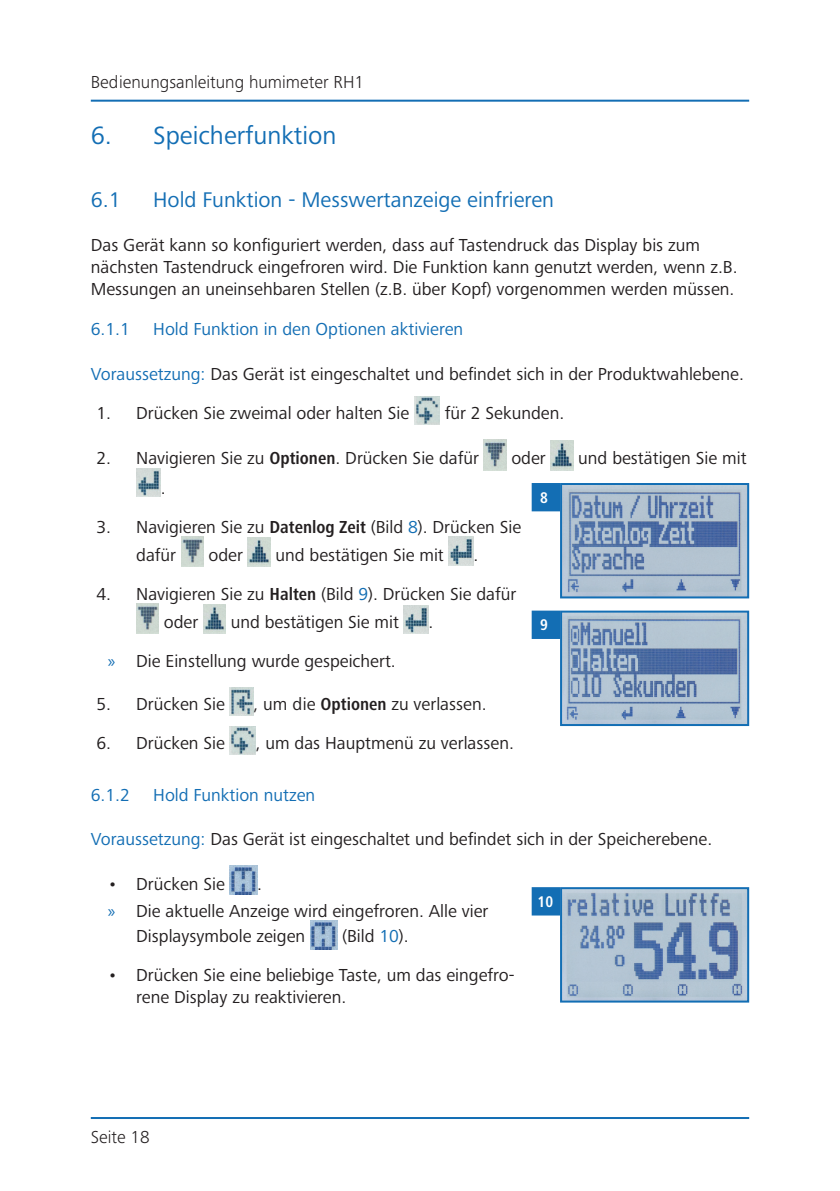
<style>
.page{position:relative;width:840px;height:1191px;background:#fff}
.page>*{position:absolute;margin:0;border:0;box-sizing:border-box;transform-origin:0 0}
.t1{font:26px "Frutiger Next Pro";color:#136eb4}
.t2{font:22px "Frutiger Next Pro";color:#136eb4}
.t3{font:18px/22px "Frutiger Next Pro";color:#231f20}
.t4{font:18px "Frutiger Next Pro";color:#136eb4}
.t5{font:300 18px "Frutiger Next Pro";color:#231f20}
.t6{font:700 condensed 16px "Frutiger Next Pro";color:#fff}
.s1{color:#136eb4}
.s2{font-weight:700;font-stretch:condensed}
.s3{font-family:"Myriad Pro";color:#136eb4}
</style>
<div class="page">
<hr style="left:91px;top:100px;width:657px;height:2px;background:#136eb4">
<hr style="left:91px;top:1117px;width:657px;height:2px;background:#136eb4">
<img style="left:414px;top:396px;width:25px;height:29px">
<img style="left:483px;top:439px;width:23px;height:31px">
<img style="left:550px;top:441px;width:23px;height:29px">
<img style="left:136px;top:468px;width:25px;height:28px">
<img style="left:181px;top:536px;width:22px;height:30px">
<img style="left:248px;top:537px;width:22px;height:29px">
<img style="left:448px;top:537px;width:25px;height:28px">
<img style="left:136px;top:603px;width:23px;height:31px">
<img style="left:203px;top:605px;width:23px;height:29px">
<img style="left:404px;top:605px;width:24px;height:29px">
<img style="left:230px;top:687px;width:23px;height:29px">
<img style="left:230px;top:726px;width:25px;height:29px">
<img style="left:230px;top:866px;width:27px;height:28px">
<img style="left:310px;top:921px;width:27px;height:28px">
<img style="left:562px;top:486px;width:183px;height:109px">
<div style="left:559px;top:483px;width:189px;height:115px;border:2px solid #136eb4"></div>
<div style="left:532px;top:484px;width:26px;height:26px;background:#136eb4"></div>
<div style="left:531px;top:483px;width:28px;height:28px;border:2px solid #136eb4"></div>
<img style="left:562px;top:613px;width:183px;height:110px">
<div style="left:559px;top:610px;width:189px;height:116px;border:2px solid #136eb4"></div>
<div style="left:532px;top:611px;width:26px;height:27px;background:#136eb4"></div>
<div style="left:531px;top:610px;width:28px;height:29px;border:2px solid #136eb4"></div>
<img style="left:562px;top:890px;width:183px;height:109px">
<div style="left:559px;top:887px;width:189px;height:115px;border:2px solid #136eb4"></div>
<div style="left:532px;top:888px;width:26px;height:26px;background:#136eb4"></div>
<div style="left:531px;top:887px;width:28px;height:28px;border:2px solid #136eb4"></div>
<p class="t5" style="left:91px;top:72px;width:274px">Bedienungsanleitung humimeter RH1</p>
<h1 class="t1" style="left:91px;top:120px;width:247px">6. Speicherfunktion</h1>
<p class="t2" style="left:91px;top:187px;width:31px">6.1</p>
<p class="t2" style="left:153px;top:187px;width:402px">Hold Funktion - Messwertanzeige einfrieren</p>
<p class="t3" style="left:91px;top:234px;width:648px">Das Gerät kann so konfiguriert werden, dass auf Tastendruck das Display bis zum nächsten Tastendruck eingefroren wird. Die Funktion kann genutzt werden, wenn z.B.<br>Messungen an uneinsehbaren Stellen (z.B. über Kopf) vorgenommen werden müssen.</p>
<p class="t4" style="left:91px;top:319px;width:41px">6.1.1</p>
<p class="t4" style="left:153px;top:319px;width:311px">Hold Funktion in den Optionen aktivieren</p>
<p class="t3" style="left:91px;top:363px;width:654px"><span class="s1">Voraussetzung:</span> Das Gerät ist eingeschaltet und befindet sich in der Produktwahlebene.</p>
<p class="t3" style="left:96px;top:402px;width:314px">1. Drücken Sie zweimal oder halten Sie</p>
<p class="t3" style="left:444px;top:402px;width:121px">für 2 Sekunden.</p>
<p class="t3" style="left:96px;top:447px;width:383px">2. Navigieren Sie zu <span class="s2">Optionen</span>. Drücken Sie dafür</p>
<p class="t3" style="left:511px;top:447px;width:36px">oder</p>
<p class="t3" style="left:578px;top:447px;width:170px">und bestätigen Sie mit</p>
<p class="t3" style="left:161px;top:476px;width:6px">.</p>
<p class="t3" style="left:136px;top:512px;width:386px;line-height:28.4px;text-indent:-40px">3. Navigieren Sie zu <span class="s2">Datenlog Zeit</span> (Bild <span class="s1">8</span>). Drücken Sie dafür</p>
<p class="t6" style="left:539px;top:488px;width:9px">8</p>
<p class="t3" style="left:208px;top:544px;width:36px">oder</p>
<p class="t3" style="left:275px;top:544px;width:170px">und bestätigen Sie mit</p>
<p class="t3" style="left:473px;top:544px;width:6px">.</p>
<p class="t3" style="left:164px;top:580px;width:354px;line-height:28.4px;text-indent:-67px">4. Navigieren Sie zu <span class="s2">Halten</span> (Bild <span class="s1">9</span>). Drücken Sie dafür oder</p>
<p class="t3" style="left:230px;top:611px;width:170px">und bestätigen Sie mit</p>
<p class="t3" style="left:428px;top:611px;width:6px">.</p>
<p class="t3" style="left:108px;top:650px;width:289px"><span class="s3">»</span> Die Einstellung wurde gespeichert.</p>
<p class="t3" style="left:96px;top:693px;width:130px">5. Drücken Sie</p>
<p class="t3" style="left:253px;top:693px;width:234px">, um die <span class="s2">Optionen</span> zu verlassen.</p>
<p class="t3" style="left:96px;top:732px;width:130px">6. Drücken Sie</p>
<p class="t3" style="left:255px;top:732px;width:260px">, um das Hauptmenü zu verlassen.</p>
<p class="t4" style="left:91px;top:784px;width:41px">6.1.2</p>
<p class="t4" style="left:153px;top:784px;width:163px">Hold Funktion nutzen</p>
<p class="t3" style="left:91px;top:828px;width:622px"><span class="s1">Voraussetzung:</span> Das Gerät ist eingeschaltet und befindet sich in der Speicherebene.</p>
<p class="t3" style="left:108px;top:873px;width:119px">• Drücken Sie</p>
<p class="t3" style="left:108px;top:870px;width:382px;line-height:27.2px;text-indent:149px">.<br><span class="s3">»</span> Die aktuelle Anzeige wird eingefroren. Alle vier</p>
<p class="t3" style="left:136px;top:925px;width:170px">Displaysymbole zeigen</p>
<p class="t3" style="left:342px;top:925px;width:68px">(Bild <span class="s1">10</span>).</p>
<p class="t3" style="left:136px;top:963px;width:380px;text-indent:-28px">• Drücken Sie eine beliebige Taste, um das eingefro&shy;rene Display zu reaktivieren.</p>
<p class="t6" style="left:539px;top:615px;width:9px">9</p>
<p class="t6" style="left:537px;top:892px;width:17px">10</p>
<p class="t5" style="left:91px;top:1126px;width:60px">Seite 18</p>
</div>
